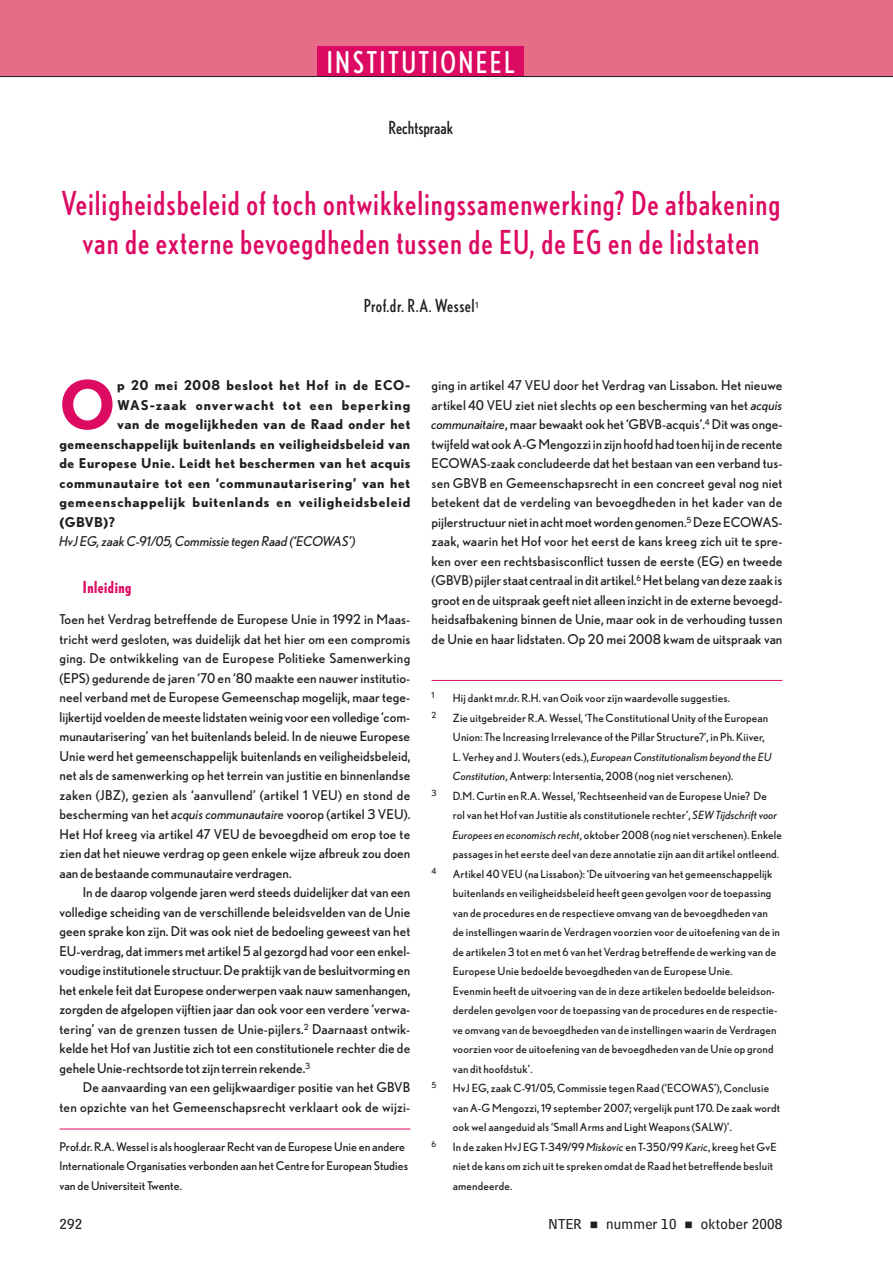
<style>
.page{position:relative;width:893px;height:1263px;background:#fff}
.page>*{position:absolute;margin:0;border:0;box-sizing:border-box;transform-origin:0 0}
.t1{font:700 66.9px "Nobel";color:#dc0a63}
.t2{font:condensed 33px/39px "Nobel";letter-spacing:.03em;color:#dc0a63;text-align:center}
.t3{font:condensed 30px "Nobel";letter-spacing:.08em;color:#fff}
.t4{font:condensed 18px "Nobel";letter-spacing:.03em;color:#231f20}
.t5{font:condensed 18px "Nobel";color:#231f20}
.t6{font:700 condensed 16.5px "Nobel";letter-spacing:.03em;color:#dc0a63}
.t7{font:15px "Bell Centennial BT Sub Caption";letter-spacing:.015em;color:#231f20}
.t8{font:13.5px/19.5px "Nobel";letter-spacing:.005em;color:#231f20;text-align:justify}
.t9{font:700 13.5px "Nobel";letter-spacing:.05em;color:#231f20}
.t10{font:italic 13.5px "Nobel";color:#231f20}
.t11{font:700 13.5px "Nobel";letter-spacing:.08em;color:#231f20}
.t12{font:12px/19.5px "Nobel";color:#231f20}
.t13{font:11.25px/19.5px "Nobel";letter-spacing:.015em;color:#231f20}
.t14{font:8.4px "Nobel";color:#231f20}
.s1{font-style:italic}
</style>
<div class="page">
<div style="left:0;top:0;width:893px;height:77px;background:#e66c87"></div>
<div style="left:317px;top:46px;width:207px;height:31px;background:#dc0a63"></div>
<hr style="left:0;top:76px;width:893px;height:1px;background:#231f20">
<hr style="left:60px;top:1128px;width:350px;height:1px;background:#dc0a63">
<hr style="left:432px;top:680px;width:350px;height:1px;background:#dc0a63">
<h3 class="t3" style="left:327px;top:51px;width:190px">INSTITUTIONEEL</h3>
<h3 class="t5" style="left:389px;top:120px;width:66px">Rechtspraak</h3>
<h2 class="t2" style="left:62px;top:186px;width:720px">Veiligheidsbeleid of toch ontwikkelingssamenwerking? De afbakening van de externe bevoegdheden tussen de EU, de EG en de lidstaten</h2>
<h3 class="t4" style="left:364px;top:299px;width:116px">Prof.dr. R.A. Wessel<sup>1</sup></h3>
<h1 class="t1" style="left:60px;top:381px;width:57px">O</h1>
<p class="t9" style="left:117px;top:380px;width:295px">p 20 mei 2008 besloot het Hof in de ECO-</p>
<p class="t11" style="left:117px;top:400px;width:295px">WAS-zaak onverwacht tot een beperking</p>
<p class="t9" style="left:117px;top:419px;width:295px">van de mogelijkheden van de Raad onder het</p>
<p class="t9" style="left:60px;top:439px;width:352px">gemeenschappelijk buitenlands en veiligheidsbeleid van</p>
<p class="t9" style="left:60px;top:458px;width:352px">de Europese Unie. Leidt het beschermen van het acquis</p>
<p class="t9" style="left:60px;top:478px;width:352px">communautaire tot een ‘communautarisering’ van het</p>
<p class="t9" style="left:60px;top:497px;width:352px">gemeenschappelijk buitenlands en veiligheidsbeleid</p>
<p class="t9" style="left:60px;top:517px;width:57px">(GBVB)?</p>
<p class="t10" style="left:60px;top:536px;width:298px">HvJ EG, zaak C-91/05, Commissie tegen Raad (‘ECOWAS’)</p>
<p class="t6" style="left:83px;top:581px;width:50px">Inleiding</p>
<p class="t8" style="left:60px;top:611px;width:352px">Toen het Verdrag betreffende de Europese Unie in 1992 in Maas&shy;tricht werd gesloten, was duidelijk dat het hier om een compromis ging. De ontwikkeling van de Europese Politieke Samenwerking (EPS) gedurende de jaren ‘70 en ‘80 maakte een nauwer institutio&shy;neel verband met de Europese Gemeenschap mogelijk, maar tege&shy;lijkertijd voelden de meeste lidstaten weinig voor een volledige ‘com&shy;munautarisering’ van het buitenlands beleid. In de nieuwe Europese Unie werd het gemeenschappelijk buitenlands en veiligheidsbeleid, net als de samenwerking op het terrein van justitie en binnenlandse zaken (JBZ), gezien als ‘aanvullend’ (artikel 1 VEU) en stond de bescherming van het <span class="s1">acquis communautaire</span> voorop (artikel 3 VEU).<br>Het Hof kreeg via artikel 47 VEU de bevoegdheid om erop toe te zien dat het nieuwe verdrag op geen enkele wijze afbreuk zou doen aan de bestaande communautaire verdragen.</p>
<p class="t8" style="left:60px;top:884px;width:352px;text-indent:23px">In de daarop volgende jaren werd steeds duidelijker dat van een volledige scheiding van de verschillende beleidsvelden van de Unie geen sprake kon zijn. Dit was ook niet de bedoeling geweest van het EU-verdrag, dat immers met artikel 5 al gezorgd had voor een enkel&shy;voudige institutionele structuur. De praktijk van de besluitvorming en het enkele feit dat Europese onderwerpen vaak nauw samenhangen, zorgden de afgelopen vijftien jaar dan ook voor een verdere ‘verwa&shy;tering’ van de grenzen tussen de Unie-pijlers.<sup>2</sup> Daarnaast ontwik&shy;kelde het Hof van Justitie zich tot een constitutionele rechter die de gehele Unie-rechtsorde tot zijn terrein rekende.<sup>3</sup></p>
<p class="t8" style="left:60px;top:1079px;width:352px;text-align:right">De aanvaarding van een gelijkwaardiger positie van het GBVB<br>ten opzichte van het Gemeenschapsrecht verklaart ook de wijzi-</p>
<p class="t12" style="left:60px;top:1137px;width:350px">Prof.dr. R.A. Wessel is als hoogleraar Recht van de Europese Unie en andere<br>Internationale Organisaties verbonden aan het Centre for European Studies van de Universiteit Twente.</p>
<p class="t8" style="left:432px;top:377px;width:352px">ging in artikel 47 VEU door het Verdrag van Lissabon. Het nieuwe artikel 40 VEU ziet niet slechts op een bescherming van het <span class="s1">acquis communaitaire</span>, maar bewaakt ook het ‘GBVB-acquis’.<sup>4</sup> Dit was onge&shy;twijfeld wat ook A-G Mengozzi in zijn hoofd had toen hij in de recente ECOWAS-zaak concludeerde dat het bestaan van een verband tus&shy;sen GBVB en Gemeenschapsrecht in een concreet geval nog niet betekent dat de verdeling van bevoegdheden in het kader van de pijlerstructuur niet in acht moet worden genomen.<sup>5</sup> Deze ECOWAS&shy;zaak, waarin het Hof voor het eerst de kans kreeg zich uit te spre&shy;ken over een rechtsbasisconflict tussen de eerste (EG) en tweede (GBVB) pijler staat centraal in dit artikel.<sup>6</sup> Het belang van deze zaak is groot en de uitspraak geeft niet alleen inzicht in de externe bevoegd&shy;heidsafbakening binnen de Unie, maar ook in de verhouding tussen de Unie en haar lidstaten. Op 20 mei 2008 kwam de uitspraak van</p>
<p class="t14" style="left:432px;top:692px;width:4px">1</p>
<p class="t13" style="left:453px;top:689px;width:279px">Hij dankt mr.dr. R.H. van Ooik voor zijn waardevolle suggesties.</p>
<p class="t14" style="left:432px;top:712px;width:6px">2</p>
<p class="t13" style="left:453px;top:709px;width:320px">Zie uitgebreider R.A. Wessel, ‘The Constitutional Unity of the European Union: The Increasing Irrelevance of the Pillar Structure?’, in Ph. Kiiver, L. Verhey and J. Wouters (eds.), <span class="s1">European Constitutionalism beyond the EU Constitution</span>, Antwerp: Intersentia, 2008 (nog niet verschenen).</p>
<p class="t14" style="left:432px;top:790px;width:7px">3</p>
<p class="t13" style="left:453px;top:787px;width:331px">D.M. Curtin en R.A. Wessel, ‘Rechtseenheid van de Europese Unie? De<br>rol van het Hof van Justitie als constitutionele rechter’, <span class="s1">SEW Tijdschrift voor Europees en economisch recht</span>, oktober 2008 (nog niet verschenen). Enkele passages in het eerste deel van deze annotatie zijn aan dit artikel ontleend.</p>
<p class="t14" style="left:432px;top:868px;width:6px">4</p>
<p class="t13" style="left:453px;top:865px;width:329px">Artikel 40 VEU (na Lissabon): ‘De uitvoering van het gemeenschappelijk buitenlands en veiligheidsbeleid heeft geen gevolgen voor de toepassing van de procedures en de respectieve omvang van de bevoegdheden van de instellingen waarin de Verdragen voorzien voor de uitoefening van de in de artikelen 3 tot en met 6 van het Verdrag betreffende de werking van de Europese Unie bedoelde bevoegdheden van de Europese Unie.<br>Evenmin heeft de uitvoering van de in deze artikelen bedoelde beleidson&shy;derdelen gevolgen voor de toepassing van de procedures en de respectie&shy;ve omvang van de bevoegdheden van de instellingen waarin de Verdragen voorzien voor de uitoefening van de bevoegdheden van de Unie op grond van dit hoofdstuk’.</p>
<p class="t14" style="left:432px;top:1082px;width:6px">5</p>
<p class="t13" style="left:453px;top:1079px;width:329px">HvJ EG, zaak C-91/05, Commissie tegen Raad (‘ECOWAS’), Conclusie van A-G Mengozzi, 19 september 2007; vergelijk punt 170. De zaak wordt ook wel aangeduid als ‘Small Arms and Light Weapons (SALW)’.</p>
<p class="t14" style="left:432px;top:1141px;width:6px">6</p>
<p class="t13" style="left:453px;top:1138px;width:325px">In de zaken HvJ EG T-349/99 <span class="s1">Miskovic</span> en T-350/99 <span class="s1">Karic</span>, kreeg het GvE niet de kans om zich uit te spreken omdat de Raad het betreffende besluit amendeerde.</p>
<p class="t7" style="left:60px;top:1218px;width:24px">292</p>
<p class="t7" style="left:549px;top:1218px;width:235px">NTER ■ nummer 10 ■ oktober 2008</p>
</div>
